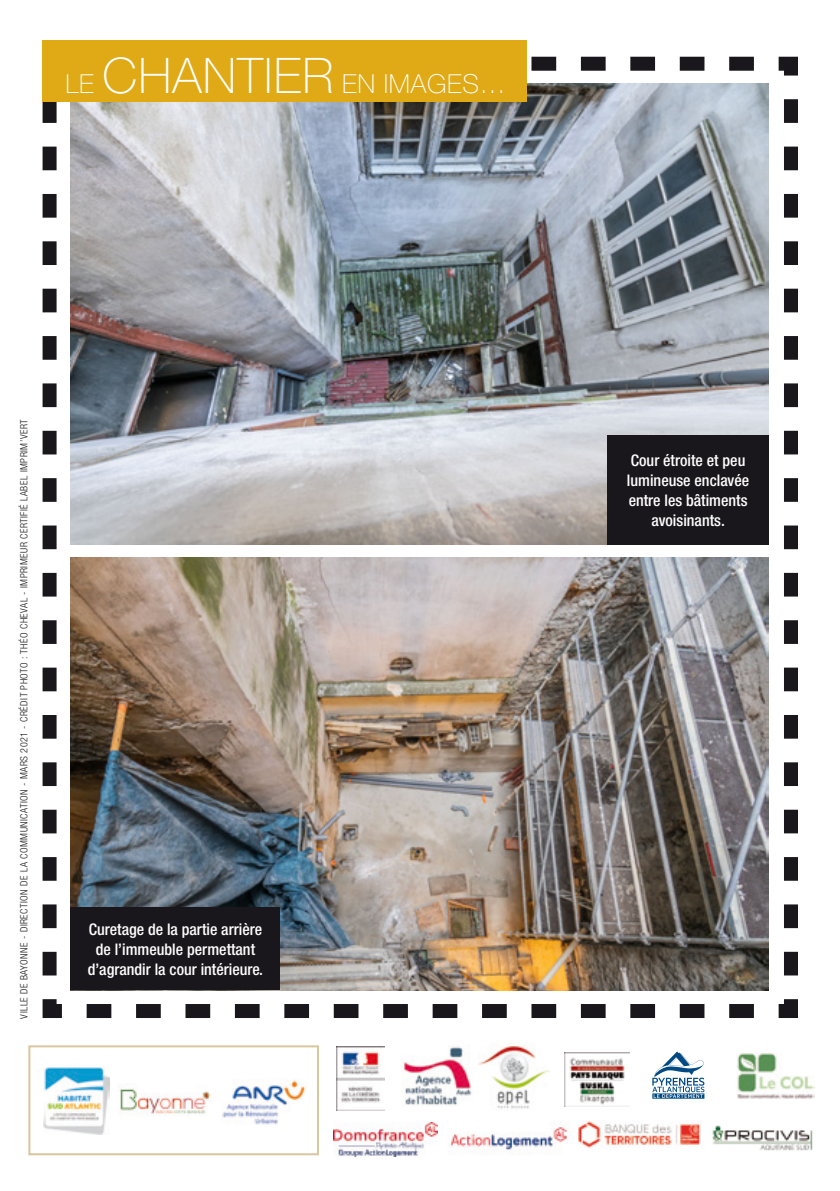
<style>
.page{position:relative;width:840px;height:1191px;background:#fff}
.page>*{position:absolute;margin:0;border:0;box-sizing:border-box;transform-origin:0 0}
.t1{font:100 26.2px "Helvetica Neue LT Std";letter-spacing:.025em;color:#fff}
.t2{font:500 condensed 16px/20px "Helvetica Neue LT Std";color:#fff;text-align:center}
.t3{font:300 condensed 10px "Helvetica Neue LT Std";letter-spacing:.05em;color:#1a171c}
.s1{font-size:49.2px}
</style>
<div class="page">
<img style="left:42px;top:50px;width:756px;height:968px">
<div style="left:42px;top:41px;width:484px;height:61px;background:#dfaa16"></div>
<div style="left:607px;top:436px;width:161px;height:109px;background:#1a171c"></div>
<div style="left:71px;top:907px;width:209px;height:83px;background:#1a171c"></div>
<img style="left:222px;top:1079px;width:84px;height:46px">
<img style="left:336px;top:1046px;width:48px;height:64px">
<img style="left:403px;top:1046px;width:69px;height:60px">
<img style="left:118px;top:1086px;width:93px;height:28px">
<img style="left:478px;top:1046px;width:71px;height:63px">
<img style="left:564px;top:1052px;width:65px;height:54px">
<svg style="left:652px;top:1051px;width:52px;height:47px"></svg>
<img style="left:43px;top:1067px;width:67px;height:67px">
<img style="left:737px;top:1053px;width:76px;height:46px">
<img style="left:450px;top:1123px;width:117px;height:30px">
<img style="left:578px;top:1121px;width:122px;height:27px">
<img style="left:712px;top:1125px;width:101px;height:26px">
<div style="left:28px;top:1045px;width:291px;height:110px;border:2px solid #d8c79e"></div>
<img style="left:333px;top:1122px;width:104px;height:34px">
<h1 class="t1" style="left:65px;top:69px;width:441px">LE <span class="s1">CHANTIER</span> EN IMAGES…</h1>
<p class="t3" style="left:18px;top:1018px;width:600px;rotate:-90deg">VILLE DE BAYONNE - DIRECTION DE LA COMMUNICATION - mars 2021 - CRÉDIT PHOTO : Théo cheval - IMPRIMEUR CERTIFIÉ LABEL IMPRIM’VERT</p>
<p class="t2" style="left:88px;top:918px;width:177px">Curetage de la partie arrière de l’immeuble permettant d’agrandir la cour intérieure.</p>
<p class="t2" style="left:626px;top:450px;width:124px">Cour étroite et peu lumineuse enclavée entre les bâtiments avoisinants.</p>
</div>
